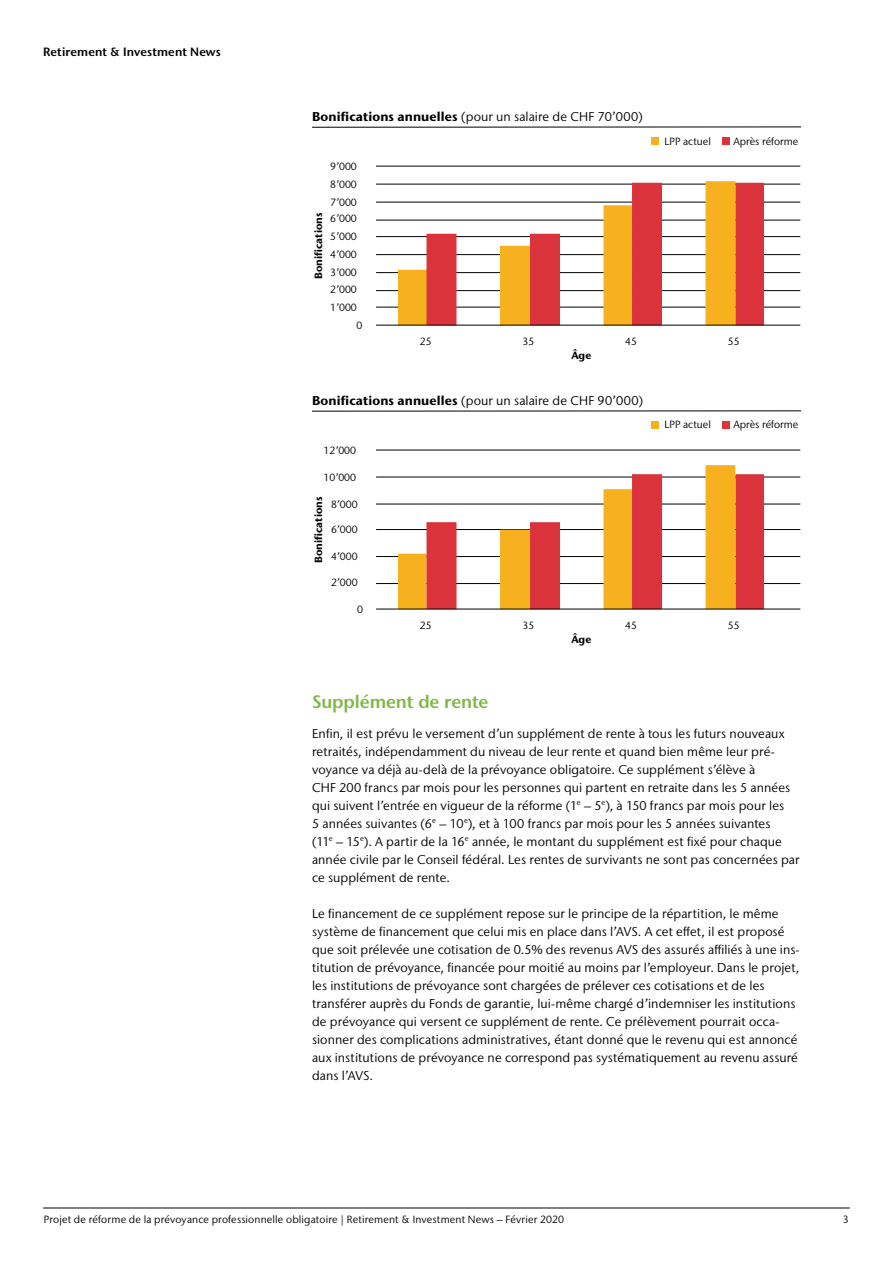
<style>
.page{position:relative;width:893px;height:1263px;background:#fff}
.page>*{position:absolute;margin:0;border:0;box-sizing:border-box;transform-origin:0 0}
.t1{font:600 18px "Stone Sans IIITC Pro";letter-spacing:-.005em;color:#7fb846}
.t2{font:12.75px/18px "Stone Sans IIITC Pro";letter-spacing:.01em;color:#000}
.t3{font:600 12px "Stone Sans IIITC Pro";letter-spacing:.01em;color:#000}
.t4{font:10.5px "Stone Sans IIITC Pro";letter-spacing:.005em;color:#000}
.t5{font:700 10.5px "Stone Sans IIITC Pro";color:#000}
.s1{font-weight:700}
</style>
<div class="page">
<hr style="left:43px;top:1208px;width:807px;height:1px;background:#000">
<hr style="left:376px;top:307px;width:424px;height:1px;background:#000">
<hr style="left:376px;top:290px;width:424px;height:1px;background:#000">
<hr style="left:376px;top:272px;width:424px;height:1px;background:#000">
<hr style="left:376px;top:254px;width:424px;height:1px;background:#000">
<hr style="left:376px;top:236px;width:424px;height:1px;background:#000">
<hr style="left:376px;top:220px;width:424px;height:1px;background:#000">
<hr style="left:376px;top:202px;width:424px;height:1px;background:#000">
<hr style="left:376px;top:184px;width:424px;height:1px;background:#000">
<hr style="left:376px;top:166px;width:424px;height:1px;background:#000">
<hr style="left:312px;top:127px;width:489px;height:1px;background:#000">
<div style="left:651px;top:137px;width:7px;height:7px;background:#f8b11e"></div>
<div style="left:722px;top:137px;width:8px;height:7px;background:#db333b"></div>
<svg style="left:398px;top:181px;width:337px;height:144px"></svg>
<svg style="left:426px;top:183px;width:338px;height:142px"></svg>
<hr style="left:376px;top:325px;width:424px;height:1px;background:#000">
<hr style="left:376px;top:583px;width:424px;height:1px;background:#000">
<hr style="left:376px;top:556px;width:424px;height:1px;background:#000">
<hr style="left:376px;top:529px;width:424px;height:1px;background:#000">
<hr style="left:376px;top:504px;width:424px;height:1px;background:#000">
<hr style="left:376px;top:477px;width:424px;height:1px;background:#000">
<hr style="left:376px;top:450px;width:424px;height:1px;background:#000">
<hr style="left:312px;top:410px;width:489px;height:1px;background:#000">
<div style="left:651px;top:421px;width:7px;height:7px;background:#f8b11e"></div>
<div style="left:722px;top:421px;width:8px;height:7px;background:#db333b"></div>
<svg style="left:398px;top:465px;width:337px;height:144px"></svg>
<svg style="left:426px;top:474px;width:338px;height:135px"></svg>
<hr style="left:376px;top:609px;width:424px;height:1px;background:#000">
<p class="t3" style="left:43px;top:44px;width:179px">Retirement &amp; Investment News</p>
<p class="t2" style="left:312px;top:107px;width:332px"><span class="s1">Bonifications annuelles</span> (pour un salaire de CHF 70’000)</p>
<p class="t4" style="left:330px;top:160px;width:28px">9’000</p>
<p class="t4" style="left:330px;top:178px;width:28px">8’000</p>
<p class="t5" style="left:312px;top:279px;width:68px;rotate:-90deg">Bonifications</p>
<p class="t4" style="left:330px;top:196px;width:28px">7’000</p>
<p class="t4" style="left:330px;top:212px;width:28px">6’000</p>
<p class="t4" style="left:330px;top:230px;width:28px">5’000</p>
<p class="t4" style="left:330px;top:248px;width:28px">4’000</p>
<p class="t4" style="left:330px;top:266px;width:28px">3’000</p>
<p class="t4" style="left:330px;top:283px;width:28px">2’000</p>
<p class="t4" style="left:330px;top:301px;width:28px">1’000</p>
<p class="t4" style="left:356px;top:319px;width:7px">0</p>
<p class="t4" style="left:665px;top:134px;width:48px">LPP actuel</p>
<p class="t4" style="left:733px;top:134px;width:66px">Après réforme</p>
<p class="t4" style="left:420px;top:335px;width:13px">25</p>
<p class="t4" style="left:523px;top:335px;width:13px">35</p>
<p class="t4" style="left:625px;top:335px;width:13px">45</p>
<p class="t4" style="left:728px;top:335px;width:13px">55</p>
<p class="t5" style="left:571px;top:348px;width:21px">Âge</p>
<p class="t2" style="left:312px;top:391px;width:332px"><span class="s1">Bonifications annuelles</span> (pour un salaire de CHF 90’000)</p>
<p class="t4" style="left:324px;top:444px;width:34px">12’000</p>
<p class="t4" style="left:324px;top:471px;width:34px">10’000</p>
<p class="t5" style="left:312px;top:563px;width:68px;rotate:-90deg">Bonifications</p>
<p class="t4" style="left:331px;top:498px;width:28px">8’000</p>
<p class="t4" style="left:331px;top:523px;width:28px">6’000</p>
<p class="t4" style="left:331px;top:550px;width:28px">4’000</p>
<p class="t4" style="left:331px;top:576px;width:28px">2’000</p>
<p class="t4" style="left:357px;top:603px;width:7px">0</p>
<p class="t4" style="left:665px;top:418px;width:48px">LPP actuel</p>
<p class="t4" style="left:733px;top:418px;width:66px">Après réforme</p>
<p class="t4" style="left:420px;top:619px;width:13px">25</p>
<p class="t4" style="left:523px;top:619px;width:13px">35</p>
<p class="t4" style="left:625px;top:619px;width:13px">45</p>
<p class="t4" style="left:728px;top:619px;width:13px">55</p>
<p class="t5" style="left:571px;top:632px;width:21px">Âge</p>
<h1 class="t1" style="left:312px;top:690px;width:178px">Supplément de rente</h1>
<p class="t2" style="left:312px;top:724px;width:489px">Enfin, il est prévu le versement d’un supplément de rente à tous les futurs nouveaux retraités, indépendamment du niveau de leur rente et quand bien même leur pré&shy;voyance va déjà au-delà de la prévoyance obligatoire. Ce supplément s’élève à<br>CHF 200 francs par mois pour les personnes qui partent en retraite dans les 5 années qui suivent l’entrée en vigueur de la réforme (1<sup>e</sup> – 5<sup>e</sup>), à 150 francs par mois pour les<br>5 années suivantes (6<sup>e</sup> – 10<sup>e</sup>), et à 100 francs par mois pour les 5 années suivantes<br>(11<sup>e</sup> – 15<sup>e</sup>). A partir de la 16<sup>e</sup> année, le montant du supplément est fixé pour chaque année civile par le Conseil fédéral. Les rentes de survivants ne sont pas concernées par ce supplément de rente.</p>
<p class="t2" style="left:312px;top:904px;width:489px">Le financement de ce supplément repose sur le principe de la répartition, le même système de financement que celui mis en place dans l’AVS. A cet effet, il est proposé que soit prélevée une cotisation de 0.5% des revenus AVS des assurés affiliés à une ins&shy;titution de prévoyance, financée pour moitié au moins par l’employeur. Dans le projet, les institutions de prévoyance sont chargées de prélever ces cotisations et de les transférer auprès du Fonds de garantie, lui-même chargé d’indemniser les institutions de prévoyance qui versent ce supplément de rente. Ce prélèvement pourrait occa&shy;sionner des complications administratives, étant donné que le revenu qui est annoncé aux institutions de prévoyance ne correspond pas systématiquement au revenu assuré dans l’AVS.</p>
<p class="t4" style="left:44px;top:1213px;width:522px">Projet de réforme de la prévoyance professionnelle obligatoire | Retirement &amp; Investment News – Février 2020</p>
<p class="t4" style="left:843px;top:1213px;width:7px">3</p>
</div>
